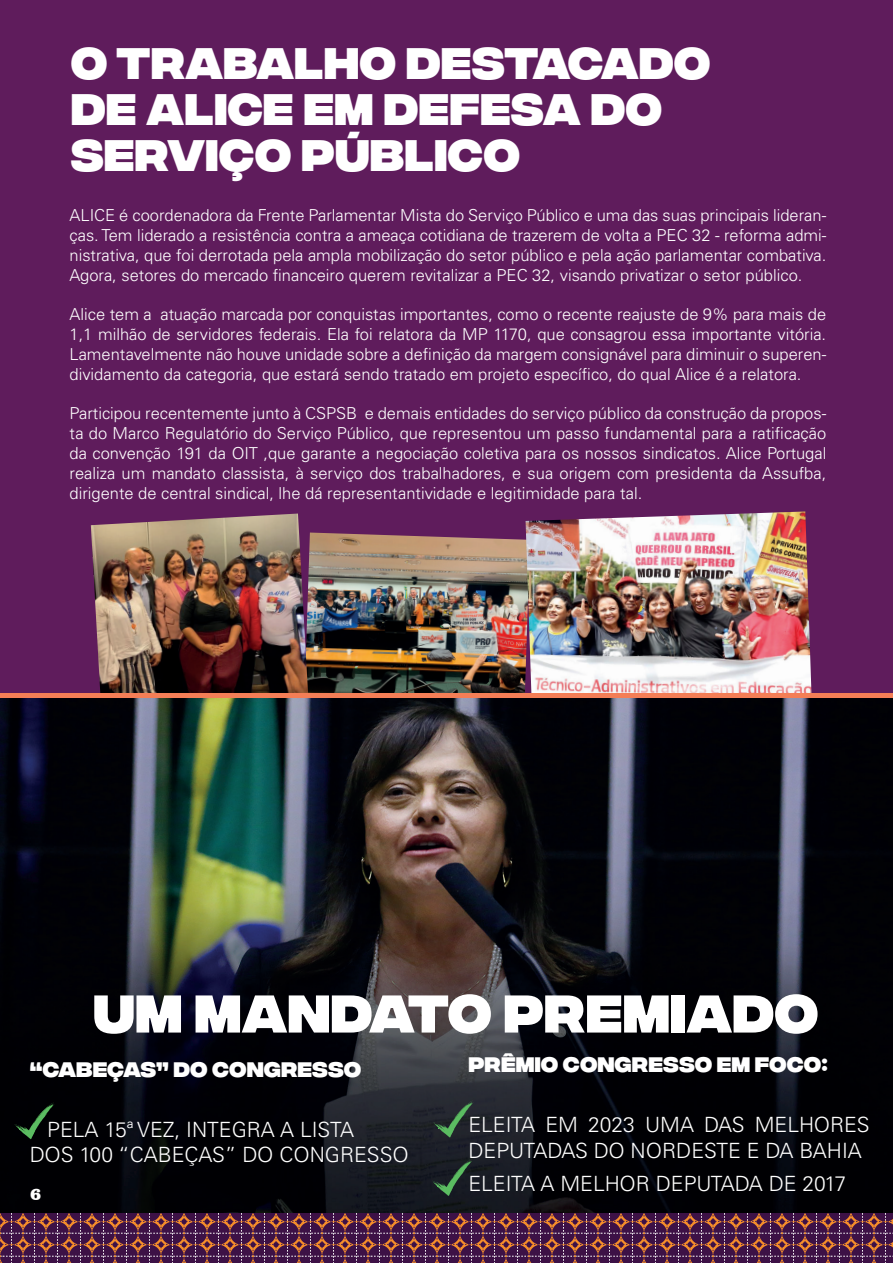
<style>
.page{position:relative;width:893px;height:1263px;background:#fff}
.page>*{position:absolute;margin:0;border:0;box-sizing:border-box;transform-origin:0 0}
.t1{font:800 52.95px "Integral CF";color:#fff}
.t2{font:800 44.1px/45.9px "Integral CF";color:#fff}
.t3{font:300 21px/25.2px "Univers LT Std";color:#fff}
.t4{font:800 21px "Integral CF";color:#fff}
.t5{font:900 18px "Clarendon BT";color:#fff}
.t6{font:300 16.5px/19.8px "Univers LT Std";color:#fff;text-align:justify}
</style>
<div class="page">
<div style="left:0;top:0;width:893px;height:1171px;background:#5f1c5c"></div>
<img style="left:310px;top:532px;width:216px;height:162px">
<img style="left:526px;top:511px;width:286px;height:183px">
<img style="left:91px;top:513px;width:219px;height:181px">
<img style="left:0;top:699px;width:893px;height:514px">
<svg style="left:0;top:1213px;width:893px;height:50px;background:#622e49"></svg>
<svg style="left:433px;top:1100px;width:41px;height:37px;background:#2b3d35"></svg>
<svg style="left:432px;top:1159px;width:41px;height:37px;background:#22342c"></svg>
<svg style="left:14px;top:1102px;width:41px;height:37px;background:#0e1e12"></svg>
<h2 class="t2" style="left:71px;top:44px;width:641px">O TRABALHO DESTACADO<br>DE ALICE EM DEFESA DO<br>SERVIÇO PÚBLICO</h2>
<p class="t6" style="left:70px;top:206px;width:758px">ALICE é coordenadora da Frente Parlamentar Mista do Serviço Público e uma das suas principais lideran&shy;ças. Tem liderado a resistência contra a ameaça cotidiana de trazerem de volta a PEC 32 - reforma admi&shy;nistrativa, que foi derrotada pela ampla mobilização do setor público e pela ação parlamentar combativa.<br>Agora, setores do mercado financeiro querem revitalizar a PEC 32, visando privatizar o setor público.</p>
<p class="t6" style="left:70px;top:305px;width:758px">Alice tem a atuação marcada por conquistas importantes, como o recente reajuste de 9% para mais de 1,1 milhão de servidores federais. Ela foi relatora da MP 1170, que consagrou essa importante vitória.<br>Lamentavelmente não houve unidade sobre a definição da margem consignável para diminuir o superen&shy;dividamento da categoria, que estará sendo tratado em projeto específico, do qual Alice é a relatora.</p>
<p class="t6" style="left:70px;top:404px;width:758px">Participou recentemente junto à CSPSB e demais entidades do serviço público da construção da propos&shy;ta do Marco Regulatório do Serviço Público, que representou um passo fundamental para a ratificação da convenção 191 da OIT ,que garante a negociação coletiva para os nossos sindicatos. Alice Portugal realiza um mandato classista, à serviço dos trabalhadores, e sua origem com presidenta da Assufba, dirigente de central sindical, lhe dá representantividade e legitimidade para tal.</p>
<h1 class="t1" style="left:93px;top:983px;width:727px">UM MANDATO PREMIADO</h1>
<p class="t4" style="left:468px;top:1053px;width:361px">PRÊMIO CONGRESSO EM FOCO:</p>
<p class="t4" style="left:30px;top:1057px;width:333px">“CABEÇAS” DO CONGRESSO</p>
<p class="t3" style="left:30px;top:1117px;width:381px;text-indent:18px">PELA 15ª VEZ, INTEGRA A LISTA<br>DOS 100 “CABEÇAS” DO CONGRESSO</p>
<p class="t3" style="left:468px;top:1112px;width:403px">ELEITA EM 2023 UMA DAS MELHORES<br>DEPUTADAS DO NORDESTE E DA BAHIA</p>
<p class="t3" style="left:468px;top:1170px;width:379px">ELEITA A MELHOR DEPUTADA DE 2017</p>
<p class="t5" style="left:30px;top:1183px;width:13px">6</p>
</div>
